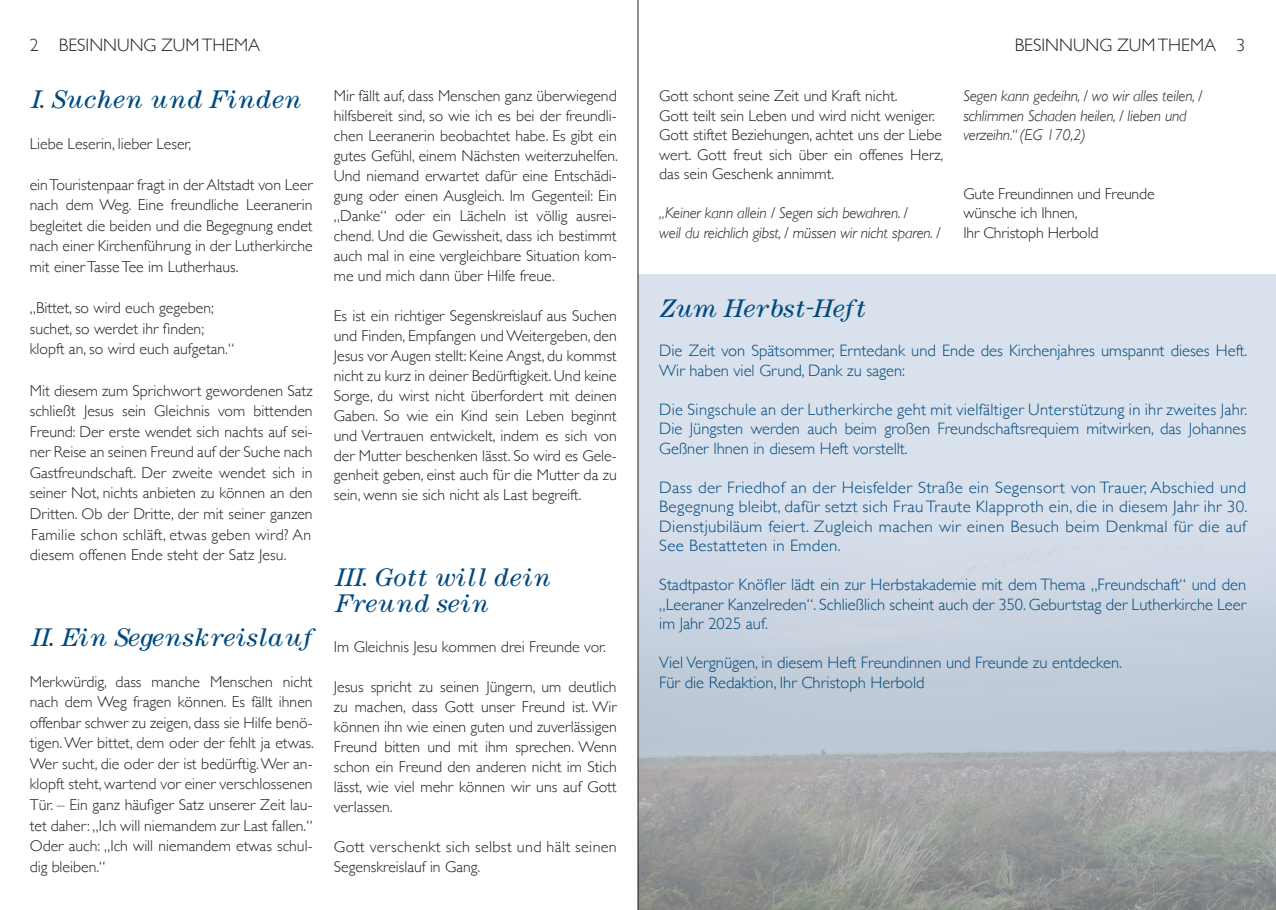
<style>
.page{position:relative;width:1276px;height:910px;background:#fff}
.page>*{position:absolute;margin:0;border:0;box-sizing:border-box;transform-origin:0 0}
.t1{font:italic 22.5px/26px "Century";letter-spacing:-.01em;color:#004a7f}
.t2{font:300 18px "Gill Sans";color:#231f20}
.t3{font:300 16.5px/19.5px "Gill Sans";color:#004a7f}
.t4{font:300 16.5px "Gill Sans";letter-spacing:.02em;color:#004a7f}
.t5{font:300 15.75px/20px "Gill Sans";color:#231f20;text-align:justify}
.t6{font:italic 300 15.75px "Gill Sans";letter-spacing:-.01em;color:#231f20}
.t7{font:300 15.75px "Gill Sans";letter-spacing:.02em;color:#231f20}
</style>
<div class="page">
<hr style="left:638px;top:0;width:1px;height:910px;background:#231f20">
<svg style="left:638px;top:274px;width:638px;height:636px"></svg>
<p class="t2" style="left:30px;top:31px;width:232px">2 BESINNUNG ZUM THEMA</p>
<p class="t2" style="left:1014px;top:31px;width:232px">BESINNUNG ZUM THEMA 3</p>
<p class="t5" style="left:334px;top:85px;width:286px">Mir fällt auf, dass Menschen ganz überwiegend hilfsbereit sind, so wie ich es bei der freundli&shy;chen Leeranerin beobachtet habe. Es gibt ein gutes Gefühl, einem Nächsten weiterzuhelfen.<br>Und niemand erwartet dafür eine Entschädi&shy;gung oder einen Ausgleich. Im Gegenteil: Ein „Danke“ oder ein Lächeln ist völlig ausrei&shy;chend. Und die Gewissheit, dass ich bestimmt auch mal in eine vergleichbare Situation kom&shy;me und mich dann über Hilfe freue.</p>
<p class="t5" style="left:334px;top:305px;width:284px">Es ist ein richtiger Segenskreislauf aus Suchen und Finden, Empfangen und Weitergeben, den Jesus vor Augen stellt: Keine Angst, du kommst nicht zu kurz in deiner Bedürftigkeit. Und keine Sorge, du wirst nicht überfordert mit deinen Gaben. So wie ein Kind sein Leben beginnt und Vertrauen entwickelt, indem es sich von der Mutter beschenken lässt. So wird es Gele&shy;genheit geben, einst auch für die Mutter da zu sein, wenn sie sich nicht als Last begreift.</p>
<p class="t1" style="left:30px;top:86px;width:273px">I. Suchen und Finden</p>
<p class="t5" style="left:30px;top:133px;width:163px">Liebe Leserin, lieber Leser,</p>
<p class="t5" style="left:30px;top:174px;width:284px;line-height:20.5px">ein Touristenpaar fragt in der Altstadt von Leer nach dem Weg. Eine freundliche Leeranerin begleitet die beiden und die Begegnung endet nach einer Kirchenführung in der Lutherkirche mit einer Tasse Tee im Lutherhaus.</p>
<p class="t5" style="left:30px;top:297px;width:186px">„Bittet, so wird euch gegeben;</p>
<p class="t5" style="left:30px;top:318px;width:176px">suchet, so werdet ihr finden;</p>
<p class="t5" style="left:30px;top:338px;width:206px">klopft an, so wird euch aufgetan.“</p>
<p class="t5" style="left:30px;top:379px;width:284px;line-height:20.5px">Mit diesem zum Sprichwort gewordenen Satz schließt Jesus sein Gleichnis vom bittenden Freund: Der erste wendet sich nachts auf sei&shy;ner Reise an seinen Freund auf der Suche nach Gastfreundschaft. Der zweite wendet sich in seiner Not, nichts anbieten zu können an den Dritten. Ob der Dritte, der mit seiner ganzen Familie schon schläft, etwas geben wird? An</p>
<p class="t5" style="left:30px;top:544px;width:258px">diesem offenen Ende steht der Satz Jesu.</p>
<p class="t5" style="left:659px;top:85px;width:240px">Gott schont seine Zeit und Kraft nicht.</p>
<p class="t5" style="left:659px;top:105px;width:277px">Gott teilt sein Leben und wird nicht weniger.</p>
<p class="t5" style="left:659px;top:125px;width:286px;line-height:19.5px">Gott stiftet Beziehungen, achtet uns der Liebe wert. Gott freut sich über ein offenes Herz, das sein Geschenk annimmt.</p>
<p class="t6" style="left:659px;top:204px;width:250px">„Keiner kann allein / Segen sich bewahren. /</p>
<p class="t6" style="left:659px;top:224px;width:283px">weil du reichlich gibst, / müssen wir nicht sparen. /</p>
<p class="t6" style="left:963px;top:87px;width:241px">Segen kann gedeihn, / wo wir alles teilen, /</p>
<p class="t6" style="left:963px;top:107px;width:225px">schlimmen Schaden heilen, / lieben und</p>
<p class="t6" style="left:963px;top:126px;width:124px">verzeihn.“ (EG 170,2)</p>
<p class="t5" style="left:963px;top:183px;width:193px">Gute Freundinnen und Freunde</p>
<p class="t5" style="left:963px;top:202px;width:116px">wünsche ich Ihnen,</p>
<p class="t5" style="left:963px;top:222px;width:137px">Ihr Christoph Herbold</p>
<p class="t1" style="left:659px;top:295px;width:207px">Zum Herbst-Heft</p>
<p class="t3" style="left:659px;top:340px;width:590px">Die Zeit von Spätsommer, Erntedank und Ende des Kirchenjahres umspannt dieses Heft.<br>Wir haben viel Grund, Dank zu sagen:</p>
<p class="t4" style="left:659px;top:396px;width:590px">Die Singschule an der Lutherkirche geht mit vielfältiger Unterstützung in ihr zweites Jahr.</p>
<p class="t3" style="left:659px;top:418px;width:588px">Die Jüngsten werden auch beim großen Freundschaftsrequiem mitwirken, das Johannes<br>Geßner Ihnen in diesem Heft vorstellt.</p>
<p class="t4" style="left:659px;top:474px;width:588px">Dass der Friedhof an der Heisfelder Straße ein Segensort von Trauer, Abschied und</p>
<p class="t4" style="left:659px;top:494px;width:590px">Begegnung bleibt, dafür setzt sich Frau Traute Klapproth ein, die in diesem Jahr ihr 30.</p>
<p class="t4" style="left:659px;top:513px;width:588px">Dienstjubiläum feiert. Zugleich machen wir einen Besuch beim Denkmal für die auf</p>
<p class="t4" style="left:659px;top:533px;width:183px">See Bestatteten in Emden.</p>
<p class="t3" style="left:659px;top:574px;width:588px;text-align:justify">Stadtpastor Knöfler lädt ein zur Herbstakademie mit dem Thema „Freundschaft“ und den „Leeraner Kanzelreden“. Schließlich scheint auch der 350. Geburtstag der Lutherkirche Leer im Jahr 2025 auf.</p>
<p class="t3" style="left:659px;top:652px;width:464px">Viel Vergnügen, in diesem Heft Freundinnen und Freunde zu entdecken.</p>
<p class="t3" style="left:659px;top:672px;width:267px">Für die Redaktion, Ihr Christoph Herbold</p>
<p class="t1" style="left:334px;top:564px;width:218px">III. Gott will dein<br>Freund sein</p>
<p class="t5" style="left:334px;top:636px;width:273px">Im Gleichnis Jesu kommen drei Freunde vor.</p>
<p class="t5" style="left:334px;top:676px;width:284px">Jesus spricht zu seinen Jüngern, um deutlich zu machen, dass Gott unser Freund ist. Wir können ihn wie einen guten und zuverlässigen Freund bitten und mit ihm sprechen. Wenn schon ein Freund den anderen nicht im Stich lässt, wie viel mehr können wir uns auf Gott verlassen.</p>
<p class="t7" style="left:334px;top:834px;width:284px">Gott verschenkt sich selbst und hält seinen</p>
<p class="t5" style="left:334px;top:856px;width:148px">Segenskreislauf in Gang.</p>
<p class="t1" style="left:30px;top:624px;width:284px">II. Ein Segenskreislauf</p>
<p class="t5" style="left:30px;top:670px;width:286px;line-height:20.5px">Merkwürdig, dass manche Menschen nicht nach dem Weg fragen können. Es fällt ihnen offenbar schwer zu zeigen, dass sie Hilfe benö&shy;tigen. Wer bittet, dem oder der fehlt ja etwas.<br>Wer sucht, die oder der ist bedürftig. Wer an&shy;klopft steht, wartend vor einer verschlossenen Tür. – Ein ganz häufiger Satz unserer Zeit lau&shy;tet daher: „Ich will niemandem zur Last fallen.“ Oder auch: „Ich will niemandem etwas schul&shy;dig bleiben.“</p>
</div>
